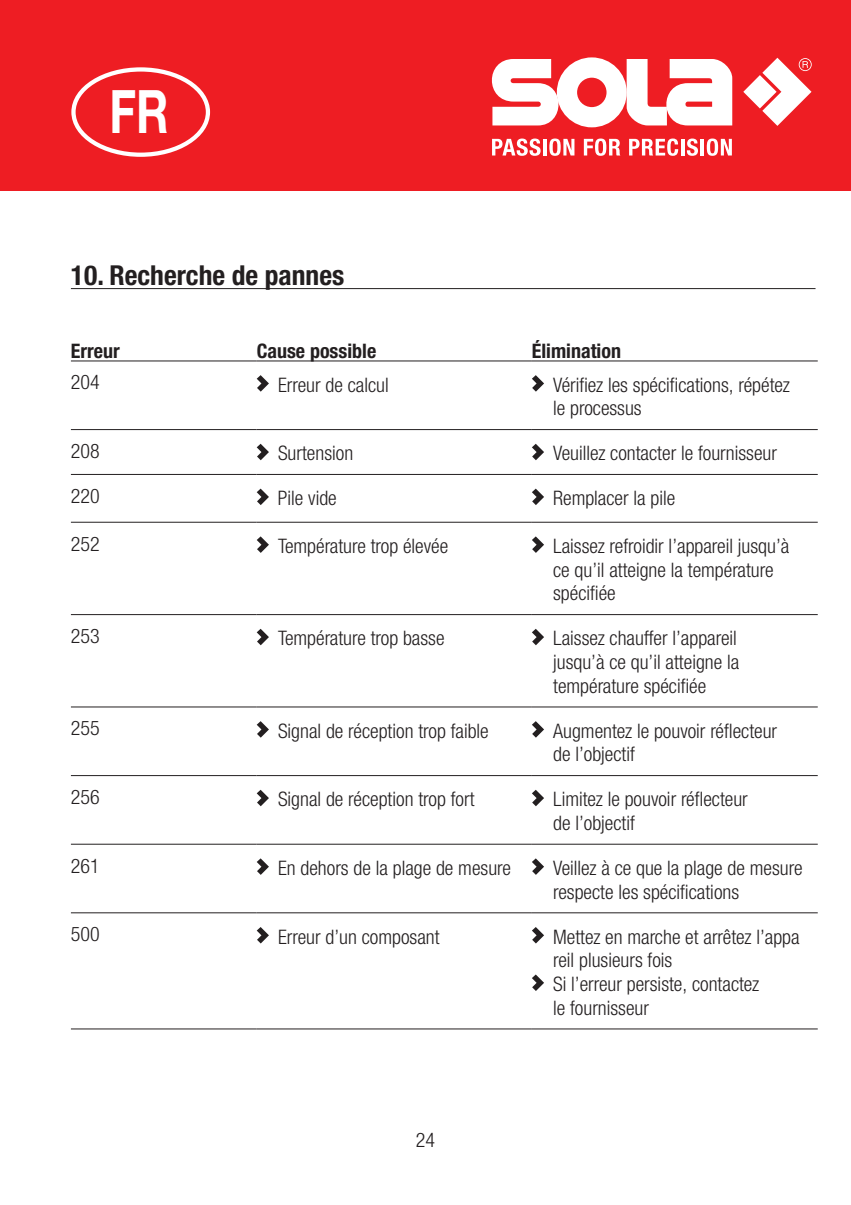
<style>
.page{position:relative;width:851px;height:1205px;background:#fff}
.page>*{position:absolute;margin:0;border:0;box-sizing:border-box;transform-origin:0 0}
.t1{font:700 60px "Helvetica Neue LTW1 G";color:#fff;scale:.75 1}
.t2{font:700 condensed 27.5px "Helvetica Neue LTW1 G";color:#231f20}
.t3{font:300 condensed 20px/23.8px "Helvetica Neue LTW1 G";color:#231f20}
.t4{font:700 condensed 20px "Helvetica Neue LTW1 G";color:#231f20}
</style>
<div class="page">
<div style="left:0;top:0;width:850px;height:191px;background:#ee1d23"></div>
<svg style="left:491px;top:57px;width:241px;height:70px"></svg>
<svg style="left:743px;top:58px;width:68px;height:68px"></svg>
<svg style="left:492px;top:139px;width:48px;height:17px"></svg>
<hr style="left:543px;top:139px;width:3px;height:16px;background:#fff">
<svg style="left:549px;top:139px;width:25px;height:17px"></svg>
<svg style="left:583px;top:139px;width:37px;height:17px"></svg>
<svg style="left:629px;top:139px;width:49px;height:17px"></svg>
<hr style="left:681px;top:139px;width:3px;height:16px;background:#fff">
<svg style="left:686px;top:139px;width:11px;height:17px"></svg>
<hr style="left:700px;top:139px;width:3px;height:16px;background:#fff">
<svg style="left:706px;top:139px;width:25px;height:17px"></svg>
<div style="left:71px;top:67px;width:139px;height:90px;border:4px solid #fff;border-radius:50%"></div>
<hr style="left:71px;top:288px;width:744px;height:1px;background:#231f20">
<hr style="left:71px;top:360px;width:186px;height:1px;background:#231f20">
<hr style="left:257px;top:360px;width:274px;height:1px;background:#231f20">
<hr style="left:531px;top:360px;width:286px;height:1px;background:#231f20">
<hr style="left:71px;top:429px;width:186px;height:1px;background:#231f20">
<hr style="left:257px;top:429px;width:274px;height:1px;background:#231f20">
<hr style="left:531px;top:429px;width:286px;height:1px;background:#231f20">
<hr style="left:71px;top:474px;width:186px;height:1px;background:#231f20">
<hr style="left:257px;top:474px;width:274px;height:1px;background:#231f20">
<hr style="left:531px;top:474px;width:286px;height:1px;background:#231f20">
<hr style="left:71px;top:522px;width:186px;height:1px;background:#231f20">
<hr style="left:257px;top:522px;width:274px;height:1px;background:#231f20">
<hr style="left:531px;top:522px;width:286px;height:1px;background:#231f20">
<hr style="left:71px;top:614px;width:186px;height:1px;background:#231f20">
<hr style="left:257px;top:614px;width:274px;height:1px;background:#231f20">
<hr style="left:531px;top:614px;width:286px;height:1px;background:#231f20">
<hr style="left:71px;top:706px;width:186px;height:1px;background:#231f20">
<hr style="left:257px;top:706px;width:274px;height:1px;background:#231f20">
<hr style="left:531px;top:706px;width:286px;height:1px;background:#231f20">
<hr style="left:71px;top:775px;width:186px;height:1px;background:#231f20">
<hr style="left:257px;top:775px;width:274px;height:1px;background:#231f20">
<hr style="left:531px;top:775px;width:286px;height:1px;background:#231f20">
<hr style="left:71px;top:844px;width:186px;height:1px;background:#231f20">
<hr style="left:257px;top:844px;width:274px;height:1px;background:#231f20">
<hr style="left:531px;top:844px;width:286px;height:1px;background:#231f20">
<hr style="left:71px;top:912px;width:186px;height:1px;background:#231f20">
<hr style="left:257px;top:912px;width:274px;height:1px;background:#231f20">
<hr style="left:531px;top:912px;width:286px;height:1px;background:#231f20">
<hr style="left:71px;top:1028px;width:186px;height:1px;background:#231f20">
<hr style="left:257px;top:1028px;width:274px;height:1px;background:#231f20">
<hr style="left:531px;top:1028px;width:286px;height:1px;background:#231f20">
<svg style="left:257px;top:375px;width:12px;height:17px"></svg>
<svg style="left:532px;top:375px;width:12px;height:17px"></svg>
<svg style="left:257px;top:444px;width:12px;height:16px"></svg>
<svg style="left:532px;top:444px;width:12px;height:16px"></svg>
<svg style="left:257px;top:489px;width:12px;height:16px"></svg>
<svg style="left:532px;top:489px;width:12px;height:16px"></svg>
<svg style="left:257px;top:536px;width:12px;height:17px"></svg>
<svg style="left:532px;top:536px;width:12px;height:17px"></svg>
<svg style="left:257px;top:629px;width:12px;height:16px"></svg>
<svg style="left:532px;top:629px;width:12px;height:16px"></svg>
<svg style="left:257px;top:721px;width:12px;height:16px"></svg>
<svg style="left:532px;top:721px;width:12px;height:16px"></svg>
<svg style="left:257px;top:790px;width:12px;height:16px"></svg>
<svg style="left:532px;top:790px;width:12px;height:16px"></svg>
<svg style="left:257px;top:858px;width:12px;height:17px"></svg>
<svg style="left:532px;top:858px;width:12px;height:17px"></svg>
<svg style="left:257px;top:927px;width:12px;height:16px"></svg>
<svg style="left:532px;top:927px;width:12px;height:16px"></svg>
<svg style="left:532px;top:974px;width:12px;height:17px"></svg>
<h1 class="t1" style="left:109px;top:75px;width:80px">FR</h1>
<h2 class="t2" style="left:71px;top:258px;width:275px">10. Recherche de pannes</h2>
<p class="t4" style="left:71px;top:338px;width:50px">Erreur</p>
<p class="t4" style="left:257px;top:338px;width:121px">Cause possible</p>
<p class="t4" style="left:531px;top:338px;width:91px">Élimination</p>
<p class="t3" style="left:71px;top:371px;width:30px">204</p>
<p class="t3" style="left:278px;top:373px;width:112px">Erreur de calcul</p>
<p class="t3" style="left:553px;top:373px;width:238px">Vérifiez les spécifications, répétez le processus</p>
<p class="t3" style="left:71px;top:439px;width:30px">208</p>
<p class="t3" style="left:278px;top:441px;width:77px">Surtension</p>
<p class="t3" style="left:553px;top:441px;width:225px">Veuillez contacter le fournisseur</p>
<p class="t3" style="left:71px;top:484px;width:30px">220</p>
<p class="t3" style="left:278px;top:486px;width:60px">Pile vide</p>
<p class="t3" style="left:553px;top:486px;width:124px">Remplacer la pile</p>
<p class="t3" style="left:71px;top:532px;width:30px">252</p>
<p class="t3" style="left:278px;top:534px;width:172px">Température trop élevée</p>
<p class="t3" style="left:553px;top:534px;width:238px">Laissez refroidir l’appareil jusqu’à ce qu’il atteigne la température spécifiée</p>
<p class="t3" style="left:71px;top:624px;width:30px">253</p>
<p class="t3" style="left:278px;top:626px;width:168px">Température trop basse</p>
<p class="t3" style="left:553px;top:626px;width:188px;text-align:justify">Laissez chauffer l’appareil jusqu’à ce qu’il atteigne la température spécifiée</p>
<p class="t3" style="left:71px;top:716px;width:30px">255</p>
<p class="t3" style="left:278px;top:719px;width:212px">Signal de réception trop faible</p>
<p class="t3" style="left:553px;top:719px;width:225px">Augmentez le pouvoir réflecteur de l’objectif</p>
<p class="t3" style="left:71px;top:785px;width:30px">256</p>
<p class="t3" style="left:278px;top:787px;width:198px">Signal de réception trop fort</p>
<p class="t3" style="left:553px;top:787px;width:196px">Limitez le pouvoir réflecteur de l’objectif</p>
<p class="t3" style="left:71px;top:854px;width:30px">261</p>
<p class="t3" style="left:278px;top:856px;width:234px">En dehors de la plage de mesure</p>
<p class="t3" style="left:553px;top:856px;width:251px">Veillez à ce que la plage de mesure respecte les spécifications</p>
<p class="t3" style="left:71px;top:922px;width:30px">500</p>
<p class="t3" style="left:278px;top:925px;width:163px">Erreur d’un composant</p>
<p class="t3" style="left:553px;top:925px;width:248px">Mettez en marche et arrêtez l’appa reil plusieurs fois<br>Si l’erreur persiste, contactez<br>le fournisseur</p>
<p class="t3" style="left:416px;top:1128px;width:21px">24</p>
</div>
